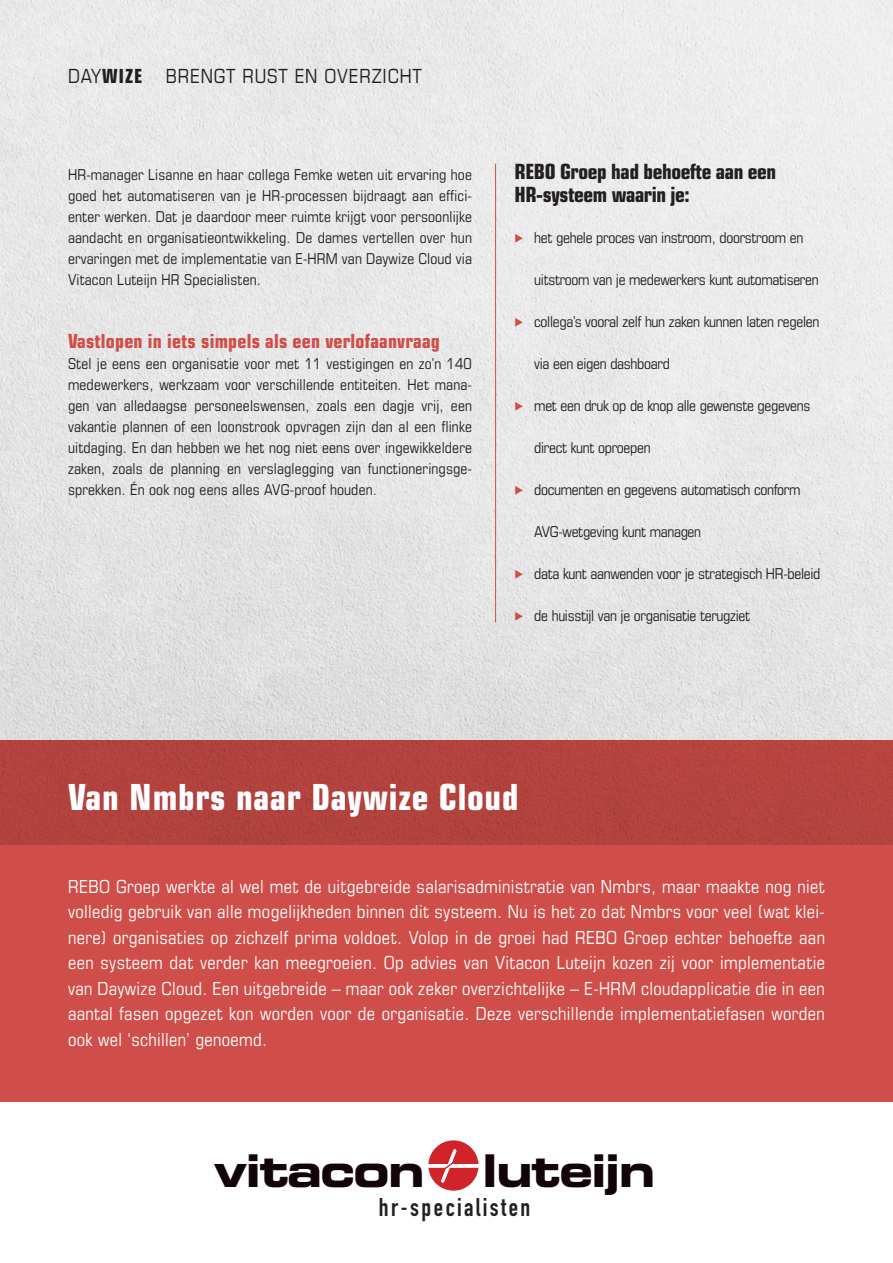
<style>
.page{position:relative;width:893px;height:1263px;background:#fff}
.page>*{position:absolute;margin:0;border:0;box-sizing:border-box;transform-origin:0 0}
.t1{font:45.15px "Eurostile Bold Extended Two";letter-spacing:-.04em;color:#130407}
.t2{font:700 condensed 36px "Eurostile LT Std";letter-spacing:.02em;color:#fff}
.t3{font:25.35px "DIN Engschrift";letter-spacing:.095em;color:#231f20}
.t4{font:700 condensed 21px/22.5px "Eurostile LT Std";letter-spacing:-.02em;color:#231f20}
.t5{font:700 condensed 19.5px "Eurostile LT Std";letter-spacing:.01em;color:#d04e49}
.t6{font:condensed 19.5px "Eurostile LT Std";letter-spacing:.04em;color:#231f20}
.t7{font:condensed 18px/25.5px "Eurostile LT Std";letter-spacing:.02em;color:#fff;text-align:justify}
.t8{font:condensed 15px/21px "Eurostile LT Std";letter-spacing:-.02em;color:#231f20;text-align:justify}
.s1{font-weight:700}
.s2{color:#d04e49}
.s3{font-family:"DIN Neuzeit Grotesk";font-weight:700;font-stretch:condensed}
</style>
<div class="page">
<svg style="left:428px;top:1140px;width:51px;height:51px"></svg>
<img style="left:0;top:0;width:893px;height:740px">
<hr style="left:495px;top:164px;width:1px;height:458px;background:#d04e49">
<svg style="left:0;top:740px;width:893px;height:361px;background:#c74a45"></svg>
<h3 class="t6" style="left:68px;top:64px;width:355px">DAY<span class="s1">WIZE</span> BRENGT RUST EN OVERZICHT</h3>
<p class="t8" style="left:68px;top:164px;width:405px">HR-manager Lisanne en haar collega Femke weten uit ervaring hoe goed het automatiseren van je HR-processen bijdraagt aan effici&shy;ënter werken. Dat je daardoor meer ruimte krijgt voor persoonlijke aandacht en organisatieontwikkeling. De dames vertellen over hun ervaringen met de implementatie van E-HRM van Daywize Cloud via Vitacon Luteijn HR Specialisten.</p>
<h3 class="t5" style="left:68px;top:329px;width:373px">Vastlopen in iets simpels als een verlofaanvraag</h3>
<p class="t8" style="left:68px;top:353px;width:405px">Stel je eens een organisatie voor met 11 vestigingen en zo’n 140 medewerkers, werkzaam voor verschillende entiteiten. Het mana&shy;gen van alledaagse personeelswensen, zoals een dagje vrij, een vakantie plannen of een loonstrook opvragen zijn dan al een flinke uitdaging. En dan hebben we het nog niet eens over ingewikkeldere zaken, zoals de planning en verslaglegging van functioneringsge&shy;sprekken. Én ook nog eens alles AVG-proof houden.</p>
<h3 class="t4" style="left:514px;top:161px;width:263px">REBO Groep had behoefte aan een<br>HR-systeem waarin je:</h3>
<p class="t8" style="left:514px;top:227px;width:290px"><span class="s2">◆</span> het gehele proces van instroom, doorstroom en</p>
<p class="t8" style="left:534px;top:269px;width:286px">uitstroom van je medewerkers kunt automatiseren</p>
<p class="t8" style="left:514px;top:311px;width:306px"><span class="s2">◆</span> collega’s vooral zelf hun zaken kunnen laten regelen</p>
<p class="t8" style="left:534px;top:353px;width:137px">via een eigen dashboard</p>
<p class="t8" style="left:514px;top:395px;width:297px"><span class="s2">◆</span> met een druk op de knop alle gewenste gegevens</p>
<p class="t8" style="left:534px;top:437px;width:118px">direct kunt oproepen</p>
<p class="t8" style="left:514px;top:479px;width:288px"><span class="s2">◆</span> documenten en gegevens automatisch conform</p>
<p class="t8" style="left:534px;top:521px;width:168px">AVG-wetgeving kunt managen</p>
<p class="t8" style="left:514px;top:563px;width:307px"><span class="s2">◆</span> data kunt aanwenden voor je strategisch HR-beleid</p>
<p class="t8" style="left:514px;top:605px;width:237px"><span class="s2">◆</span> de huisstijl van je organisatie terugziet</p>
<h2 class="t2" style="left:68px;top:775px;width:452px">Van Nmbrs naar Daywize Cloud</h2>
<p class="t7" style="left:68px;top:873px;width:758px">REBO Groep werkte al wel met de uitgebreide salarisadministratie van Nmbrs, maar maakte nog niet volledig gebruik van alle mogelijkheden binnen dit systeem. Nu is het zo dat Nmbrs voor veel (wat klei&shy;nere) organisaties op zichzelf prima voldoet. Volop in de groei had REBO Groep echter behoefte aan een systeem dat verder kan meegroeien. Op advies van Vitacon Luteijn kozen zij voor implementatie van Daywize Cloud. Een uitgebreide – maar ook zeker overzichtelijke – E-HRM cloudapplicatie die in een aantal fasen opgezet kon worden voor de organisatie. Deze verschillende implementatiefasen worden ook wel ‘schillen’ genoemd.</p>
<h1 class="t1" style="left:214px;top:1139px;width:212px">vitacon</h1>
<h1 class="t1" style="left:482px;top:1139px;width:175px">luteijn</h1>
<h3 class="t3" style="left:379px;top:1192px;width:153px">hr<span class="s3">-</span>specialisten</h3>
</div>
